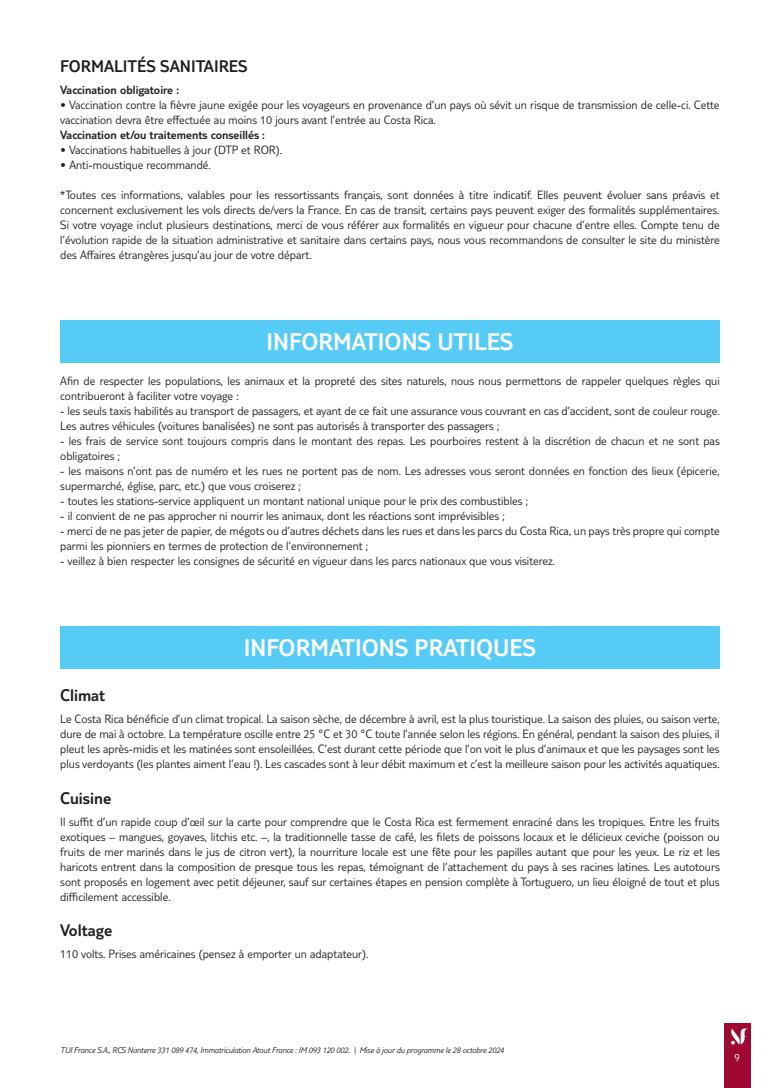
<style>
.page{position:relative;width:780px;height:1088px;background:#fff}
.page>*{position:absolute;margin:0;border:0;box-sizing:border-box;transform-origin:0 0}
.t1{font:300 25px "TUI Type";color:#fff}
.t2{font:300 17.5px "TUI Type";color:#231f20}
.t3{font:300 12.5px/15px "TUI Type";color:#231f20}
.t4{font:300 12.5px "TUI Type";color:#231f20}
.t5{font:300 11.25px "TUI Type";color:#fff}
.t6{font:italic 300 8.75px "TUI Type";letter-spacing:-.02em;color:#231f20}
</style>
<div class="page">
<div style="left:724px;top:1023px;width:26px;height:65px;background:#9e0832"></div>
<svg style="left:731px;top:1028px;width:17px;height:16px"></svg>
<div style="left:60px;top:320px;width:659px;height:43px;background:#56cbf5"></div>
<div style="left:60px;top:626px;width:659px;height:43px;background:#56cbf5"></div>
<h2 class="t2" style="left:60px;top:56px;width:189px">FORMALITÉS SANITAIRES</h2>
<p class="t4" style="left:60px;top:83px;width:120px">Vaccination obligatoire :</p>
<p class="t3" style="left:60px;top:97px;width:661px">• Vaccination contre la fièvre jaune exigée pour les voyageurs en provenance d’un pays où sévit un risque de transmission de celle-ci. Cette vaccination devra être effectuée au moins 10 jours avant l’entrée au Costa Rica.</p>
<p class="t4" style="left:60px;top:128px;width:206px">Vaccination et/ou traitements conseillés :</p>
<p class="t3" style="left:60px;top:142px;width:223px">• Vaccinations habituelles à jour (DTP et ROR).</p>
<p class="t3" style="left:60px;top:157px;width:152px">• Anti-moustique recommandé.</p>
<p class="t3" style="left:60px;top:187px;width:661px;text-align:justify">*Toutes ces informations, valables pour les ressortissants français, sont données à titre indicatif. Elles peuvent évoluer sans préavis et concernent exclusivement les vols directs de/vers la France. En cas de transit, certains pays peuvent exiger des formalités supplémentaires.<br>Si votre voyage inclut plusieurs destinations, merci de vous référer aux formalités en vigueur pour chacune d’entre elles. Compte tenu de l’évolution rapide de la situation administrative et sanitaire dans certains pays, nous vous recommandons de consulter le site du ministère des Affaires étrangères jusqu’au jour de votre départ.</p>
<h1 class="t1" style="left:266px;top:327px;width:248px">INFORMATIONS UTILES</h1>
<p class="t3" style="left:60px;top:373px;width:661px">Afin de respecter les populations, les animaux et la propreté des sites naturels, nous nous permettons de rappeler quelques règles qui contribueront à faciliter votre voyage :</p>
<p class="t3" style="left:60px;top:403px;width:661px">- les seuls taxis habilités au transport de passagers, et ayant de ce fait une assurance vous couvrant en cas d’accident, sont de couleur rouge.<br>Les autres véhicules (voitures banalisées) ne sont pas autorisés à transporter des passagers ;</p>
<p class="t3" style="left:60px;top:433px;width:661px">- les frais de service sont toujours compris dans le montant des repas. Les pourboires restent à la discrétion de chacun et ne sont pas obligatoires ;</p>
<p class="t3" style="left:60px;top:463px;width:661px">- les maisons n’ont pas de numéro et les rues ne portent pas de nom. Les adresses vous seront données en fonction des lieux (épicerie, supermarché, église, parc, etc.) que vous croiserez ;</p>
<p class="t3" style="left:60px;top:493px;width:469px">- toutes les stations-service appliquent un montant national unique pour le prix des combustibles ;</p>
<p class="t3" style="left:60px;top:508px;width:446px">- il convient de ne pas approcher ni nourrir les animaux, dont les réactions sont imprévisibles ;</p>
<p class="t3" style="left:60px;top:523px;width:661px">- merci de ne pas jeter de papier, de mégots ou d’autres déchets dans les rues et dans les parcs du Costa Rica, un pays très propre qui compte parmi les pionniers en termes de protection de l’environnement ;</p>
<p class="t3" style="left:60px;top:553px;width:496px">- veillez à bien respecter les consignes de sécurité en vigueur dans les parcs nationaux que vous visiterez.</p>
<h1 class="t1" style="left:244px;top:633px;width:294px">INFORMATIONS PRATIQUES</h1>
<h2 class="t2" style="left:60px;top:685px;width:46px">Climat</h2>
<p class="t3" style="left:60px;top:711px;width:661px;text-align:justify">Le Costa Rica bénéficie d’un climat tropical. La saison sèche, de décembre à avril, est la plus touristique. La saison des pluies, ou saison verte, dure de mai à octobre. La température oscille entre 25 °C et 30 °C toute l’année selon les régions. En général, pendant la saison des pluies, il pleut les après-midis et les matinées sont ensoleillées. C’est durant cette période que l’on voit le plus d’animaux et que les paysages sont les plus verdoyants (les plantes aiment l’eau !). Les cascades sont à leur débit maximum et c’est la meilleure saison pour les activités aquatiques.</p>
<h2 class="t2" style="left:60px;top:788px;width:53px">Cuisine</h2>
<p class="t3" style="left:60px;top:814px;width:661px;text-align:justify">Il suffit d’un rapide coup d’œil sur la carte pour comprendre que le Costa Rica est fermement enraciné dans les tropiques. Entre les fruits exotiques – mangues, goyaves, litchis etc. –, la traditionnelle tasse de café, les filets de poissons locaux et le délicieux ceviche (poisson ou fruits de mer marinés dans le jus de citron vert), la nourriture locale est une fête pour les papilles autant que pour les yeux. Le riz et les haricots entrent dans la composition de presque tous les repas, témoignant de l’attachement du pays à ses racines latines. Les autotours sont proposés en logement avec petit déjeuner, sauf sur certaines étapes en pension complète à Tortuguero, un lieu éloigné de tout et plus difficilement accessible.</p>
<h2 class="t2" style="left:60px;top:920px;width:54px">Voltage</h2>
<p class="t3" style="left:60px;top:946px;width:309px">110 volts. Prises américaines (pensez à emporter un adaptateur).</p>
<p class="t6" style="left:60px;top:1045px;width:445px">TUI France S.A., RCS Nanterre 331 089 474, Immatriculation Atout France : IM 093 120 002. | Mise à jour du programme le 28 octobre 2024</p>
<p class="t5" style="left:734px;top:1050px;width:7px">9</p>
</div>
